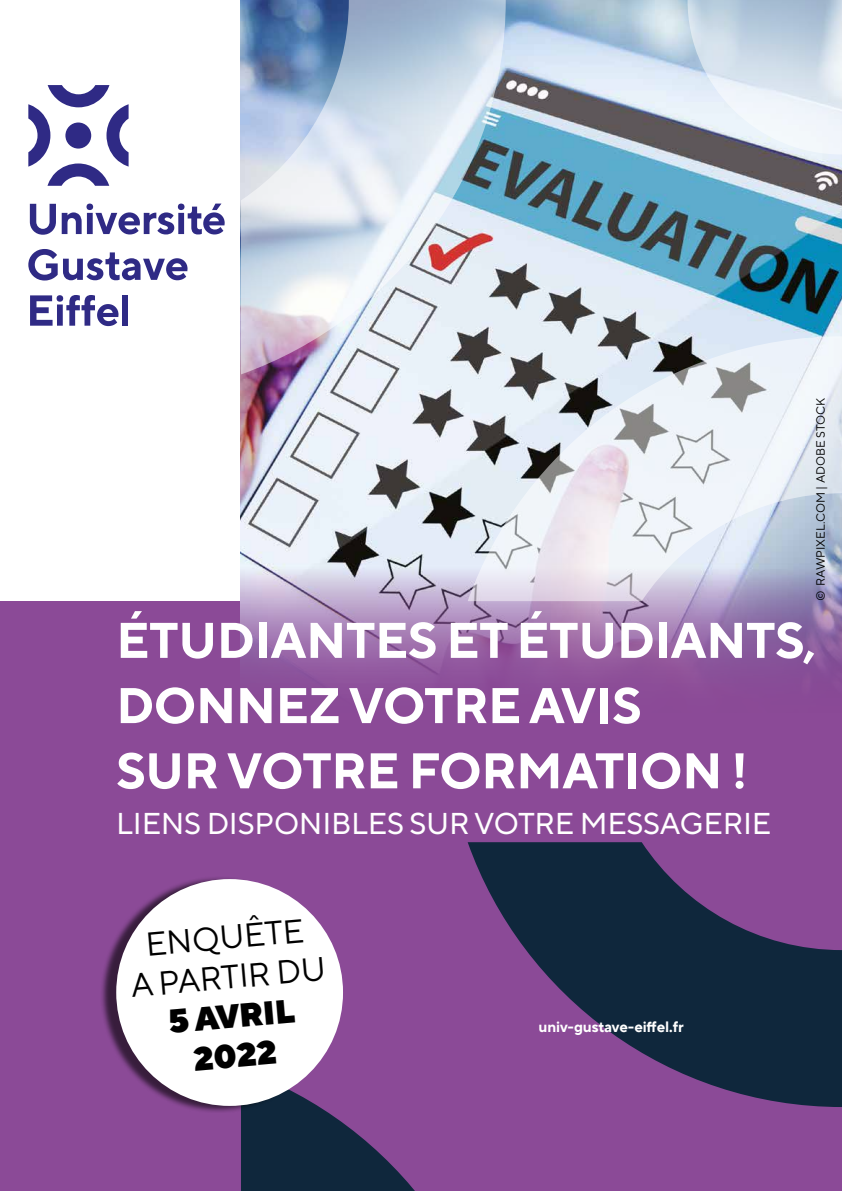
<style>
.page{position:relative;width:842px;height:1191px;background:#fff}
.page>*{position:absolute;margin:0;border:0;box-sizing:border-box;transform-origin:0 0}
.t1{font:700 50px/65.2px "TT Norms Pro";letter-spacing:-.01em;color:#fff}
.t2{font:33px/39.6px "TT Norms Pro";color:#000;text-align:center}
.t3{font:900 33px/39.6px "TT Norms Pro";color:#000;text-align:center}
.t4{font:30px "TT Norms Pro";letter-spacing:-.01em;color:#fff}
.t5{font:700 15px "TT Norms Pro";letter-spacing:-.01em;color:#fff}
.t6{font:12px "TT Norms";color:#000}
</style>
<div class="page">
<div style="left:0;top:601px;width:842px;height:590px;background:#8b4a97"></div>
<img style="left:241px;top:0;width:601px;height:683px">
<svg style="left:241px;top:1113px;width:174px;height:78px"></svg>
<svg style="left:468px;top:842px;width:374px;height:265px;fill:#0f273c"></svg>
<svg style="left:687px;top:0;width:155px;height:154px"></svg>
<img style="left:241px;top:0;width:265px;height:374px">
<svg style="left:468px;top:336px;width:374px;height:265px"></svg>
<div style="left:100px;top:875px;width:237px;height:238px;background:#000;opacity:.6"></div>
<div style="left:116px;top:879px;width:227px;height:227px;background:#fff;border-radius:50%"></div>
<svg style="left:28px;top:85px;width:101px;height:101px"></svg>
<div style="left:65px;top:122px;width:26px;height:27px;background:#2f2a85;border-radius:50%"></div>
<svg style="left:30px;top:204px;width:26px;height:31px"></svg>
<svg style="left:62px;top:204px;width:163px;height:30px"></svg>
<svg style="left:28px;top:249px;width:160px;height:31px"></svg>
<svg style="left:30px;top:295px;width:88px;height:31px"></svg>
<div style="left:123px;top:295px;width:5px;height:31px;background:#2f2a85"></div>
<p class="t6" style="left:813px;top:601px;width:205px;rotate:-90deg">© RAWPIXEL.COM | ADOBE STOCK</p>
<p class="t1" style="left:116px;top:604px;width:701px">ÉTUDIANTES ET ÉTUDIANTS,<br>DONNEZ VOTRE AVIS<br>SUR VOTRE FORMATION !</p>
<p class="t4" style="left:116px;top:801px;width:656px">LIENS DISPONIBLES SUR VOTRE MESSAGERIE</p>
<p class="t2" style="left:125px;top:923px;width:197px;rotate:-5deg">ENQUÊTE<br>A PARTIR DU</p>
<p class="t3" style="left:166px;top:999px;width:129px;rotate:-5deg">5 AVRIL<br>2022</p>
<p class="t5" style="left:539px;top:1015px;width:147px">univ-gustave-eiffel.fr</p>
</div>
